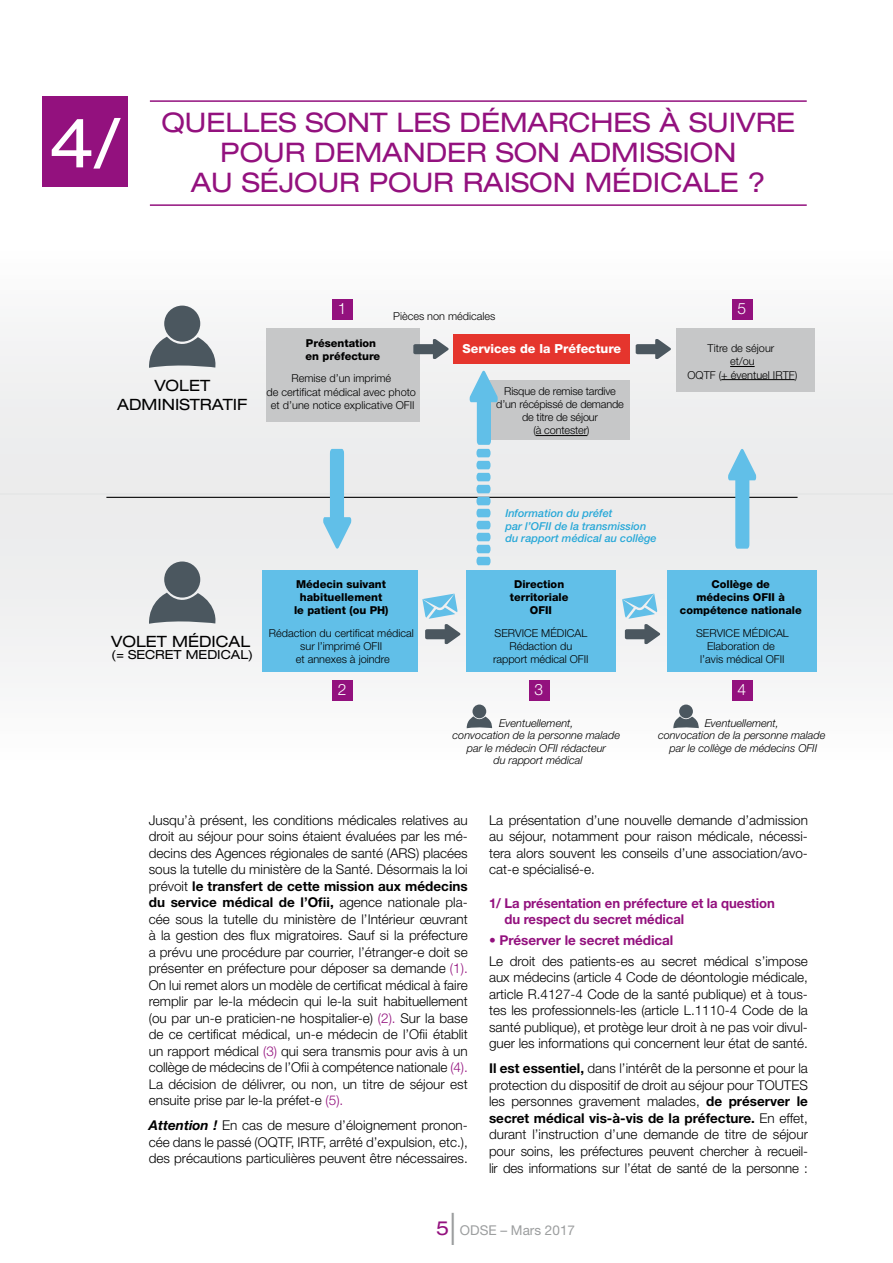
<style>
.page{position:relative;width:893px;height:1263px;background:#fff}
.page>*{position:absolute;margin:0;border:0;box-sizing:border-box;transform-origin:0 0}
.t1{font:expanded 67.5px "Helvetica Neue";color:#fff}
.t2{font:100 expanded 45px "Helvetica Neue";color:#9c9e9f}
.t3{font:expanded 27px/30px "Helvetica Neue";color:#93117e;text-align:center}
.t4{font:expanded 19.5px "Helvetica Neue";color:#93117e}
.t5{font:expanded 15.6px/18.8px "Helvetica Neue";color:#000;text-align:center}
.t6{font:300 15.6px "Helvetica Neue";color:#fff}
.t7{font:300 13.5px/16.5px "Helvetica Neue";color:#000;text-align:justify}
.t8{font:700 13.5px/16.5px "Helvetica Neue";letter-spacing:-.005em;color:#93117e}
.t9{font:13.5px "Helvetica Neue";color:#9c9e9f}
.t10{font:800 12.45px "Helvetica Neue";color:#fff}
.t11{font:expanded 12.45px "Helvetica Neue";color:#000}
.t12{font:300 10.95px/13px "Helvetica Neue";color:#000;text-align:center}
.t13{font:italic 300 10.95px/12.5px "Helvetica Neue";color:#000;text-align:center}
.t14{font:800 10.95px/13px "Helvetica Neue";color:#000;text-align:center}
.t15{font:italic 500 10.95px/12.5px "Helvetica Neue";color:#27a8d8}
.s1{font-weight:700}
.s2{color:#93117e}
.s3{font-weight:700;font-style:italic}
</style>
<div class="page">
<hr style="left:150px;top:100px;width:657px;height:2px;background:#93117e">
<hr style="left:150px;top:204px;width:657px;height:2px;background:#93117e">
<div style="left:43px;top:96px;width:85px;height:90px;background:#93117e"></div>
<div style="left:0;top:221px;width:893px;height:273px;background:#f4f5f5"></div>
<div style="left:0;top:494px;width:893px;height:284px;background:#f4f4f5"></div>
<div style="left:266px;top:328px;width:153px;height:94px;background:#c6c7c8"></div>
<hr style="left:106px;top:497px;width:691px;height:1px;background:#000">
<div style="left:333px;top:299px;width:20px;height:20px;background:#93117e"></div>
<div style="left:732px;top:299px;width:21px;height:20px;background:#93117e"></div>
<div style="left:333px;top:680px;width:20px;height:21px;background:#93117e"></div>
<div style="left:529px;top:680px;width:20px;height:21px;background:#93117e"></div>
<div style="left:732px;top:680px;width:21px;height:21px;background:#93117e"></div>
<svg style="left:149px;top:337px;width:67px;height:31px"></svg>
<div style="left:164px;top:306px;width:36px;height:36px;background:#4b575f;border-radius:50%"></div>
<svg style="left:149px;top:593px;width:67px;height:31px"></svg>
<div style="left:164px;top:561px;width:36px;height:36px;background:#4b575f;border-radius:50%"></div>
<div style="left:262px;top:570px;width:155px;height:102px;background:#61bfe8"></div>
<div style="left:485px;top:380px;width:145px;height:60px;background:#c6c7c8"></div>
<hr style="left:536px;top:435px;width:51px;height:1px;background:#000">
<div style="left:677px;top:328px;width:138px;height:64px;background:#c6c7c8"></div>
<svg style="left:730px;top:366px;width:25px;height:1px"></svg>
<hr style="left:721px;top:379px;width:74px;height:1px;background:#000">
<div style="left:453px;top:335px;width:177px;height:29px;background:#e5352d"></div>
<svg style="left:323px;top:449px;width:28px;height:100px"></svg>
<svg style="left:728px;top:448px;width:28px;height:101px"></svg>
<div style="left:466px;top:570px;width:149px;height:102px;background:#61bfe8"></div>
<div style="left:668px;top:570px;width:149px;height:102px;background:#61bfe8"></div>
<svg style="left:413px;top:339px;width:36px;height:20px"></svg>
<svg style="left:422px;top:594px;width:39px;height:50px"></svg>
<svg style="left:622px;top:594px;width:38px;height:50px"></svg>
<svg style="left:469px;top:370px;width:29px;height:195px"></svg>
<svg style="left:467px;top:716px;width:25px;height:12px"></svg>
<div style="left:472px;top:704px;width:14px;height:14px;background:#4b575f;border-radius:50%"></div>
<svg style="left:673px;top:716px;width:26px;height:12px"></svg>
<div style="left:679px;top:704px;width:14px;height:14px;background:#4b575f;border-radius:50%"></div>
<svg style="left:636px;top:339px;width:35px;height:20px"></svg>
<h1 class="t1" style="left:49px;top:102px;width:73px">4/</h1>
<h3 class="t3" style="left:161px;top:107px;width:635px">QUELLES SONT LES DÉMARCHES À SUIVRE<br>POUR DEMANDER SON ADMISSION<br>AU SÉJOUR POUR RAISON MÉDICALE ?</h3>
<p class="t6" style="left:338px;top:299px;width:10px">1</p>
<p class="t6" style="left:737px;top:299px;width:10px">5</p>
<p class="t12" style="left:393px;top:309px;width:104px">Pièces non médicales</p>
<p class="t5" style="left:117px;top:376px;width:132px">VOLET<br>ADMINISTRATIF</p>
<p class="t14" style="left:305px;top:336px;width:76px;text-align:left">Présentation en préfecture</p>
<p class="t12" style="left:266px;top:372px;width:151px">Remise d’un imprimé<br>de certificat médical avec photo et d’une notice explicative OFII</p>
<p class="t10" style="left:463px;top:341px;width:160px">Services de la Préfecture</p>
<p class="t12" style="left:496px;top:384px;width:129px">Risque de remise tardive d’un récépissé de demande de titre de séjour<br>(à contester)</p>
<p class="t12" style="left:687px;top:342px;width:111px">Titre de séjour<br>et/ou<br>OQTF (+ éventuel IRTF)</p>
<p class="t5" style="left:111px;top:631px;width:141px">VOLET MÉDICAL</p>
<p class="t11" style="left:111px;top:647px;width:144px">(= SECRET MEDICAL)</p>
<p class="t14" style="left:294px;top:577px;width:96px">Médecin suivant habituellement le patient (ou PH)</p>
<p class="t12" style="left:269px;top:626px;width:146px">Rédaction du certificat médical sur l’imprimé OFII<br>et annexes à joindre</p>
<p class="t15" style="left:505px;top:507px;width:153px">Information du préfet<br>par l’OFII de la transmission du rapport médical au collège</p>
<p class="t14" style="left:510px;top:577px;width:60px">Direction territoriale<br>OFII</p>
<p class="t12" style="left:493px;top:626px;width:97px">SERVICE MÉDICAL<br>Rédaction du rapport médical OFII</p>
<p class="t14" style="left:680px;top:577px;width:123px">Collège de<br>médecins OFII à compétence nationale</p>
<p class="t12" style="left:696px;top:626px;width:94px">SERVICE MÉDICAL<br>Elaboration de l’avis médical OFII</p>
<p class="t6" style="left:338px;top:680px;width:10px">2</p>
<p class="t6" style="left:534px;top:680px;width:10px">3</p>
<p class="t6" style="left:737px;top:680px;width:10px">4</p>
<p class="t13" style="left:453px;top:716px;width:169px">Eventuellement,<br>convocation de la personne malade par le médecin OFII rédacteur<br>du rapport médical</p>
<p class="t13" style="left:658px;top:716px;width:169px">Eventuellement,<br>convocation de la personne malade par le collège de médecins OFII</p>
<p class="t7" style="left:149px;top:812px;width:320px">Jusqu’à présent, les conditions médicales relatives au droit au séjour pour soins étaient évaluées par les mé&shy;decins des Agences régionales de santé (ARS) placées sous la tutelle du ministère de la Santé. Désormais la loi prévoit <span class="s1">le transfert de cette mission aux médecins du service médical de l’Ofii,</span> agence nationale pla&shy;cée sous la tutelle du ministère de l’Intérieur œuvrant à la gestion des flux migratoires. Sauf si la préfecture a prévu une procédure par courrier, l’étranger-e doit se présenter en préfecture pour déposer sa demande <span class="s2">(1).<br></span>On lui remet alors un modèle de certificat médical à faire remplir par le-la médecin qui le-la suit habituellement (ou par un-e praticien-ne hospitalier-e) <span class="s2">(2).</span> Sur la base de ce certificat médical, un-e médecin de l’Ofii établit un rapport médical <span class="s2">(3)</span> qui sera transmis pour avis à un collège de médecins de l’Ofii à compétence nationale <span class="s2">(4).<br></span>La décision de délivrer, ou non, un titre de séjour est ensuite prise par le-la préfet-e <span class="s2">(5).</span></p>
<p class="t7" style="left:149px;top:1117px;width:320px"><span class="s3">Attention !</span> En cas de mesure d’éloignement pronon&shy;cée dans le passé (OQTF, IRTF, arrêté d’expulsion, etc.), des précautions particulières peuvent être nécessaires.</p>
<p class="t7" style="left:489px;top:811px;width:320px">La présentation d’une nouvelle demande d’admission au séjour, notamment pour raison médicale, nécessi&shy;tera alors souvent les conseils d’une association/avo&shy;cat-e spécialisé-e.</p>
<p class="t8" style="left:505px;top:895px;width:272px;text-indent:-16px">1/ La présentation en préfecture et la question du respect du secret médical</p>
<p class="t8" style="left:489px;top:932px;width:186px">• Préserver le secret médical</p>
<p class="t7" style="left:489px;top:953px;width:320px">Le droit des patients-es au secret médical s’impose aux médecins (article 4 Code de déontologie médicale, article R.4127-4 Code de la santé publique) et à tous&shy;tes les professionnels-les (article L.1110-4 Code de la santé publique), et protège leur droit à ne pas voir divul&shy;guer les informations qui concernent leur état de santé.</p>
<p class="t7" style="left:489px;top:1060px;width:320px"><span class="s1">Il est essentiel,</span> dans l’intérêt de la personne et pour la protection du dispositif de droit au séjour pour TOUTES les personnes gravement malades, <span class="s1">de préserver le secret médical vis-à-vis de la préfecture.</span> En effet, durant l’instruction d’une demande de titre de séjour pour soins, les préfectures peuvent chercher à recueil&shy;lir des informations sur l’état de santé de la personne :</p>
<h3 class="t4" style="left:436px;top:1216px;width:15px">5</h3>
<h2 class="t2" style="left:449px;top:1202px;width:9px">l</h2>
<p class="t9" style="left:460px;top:1222px;width:117px">ODSE – Mars 2017</p>
</div>
